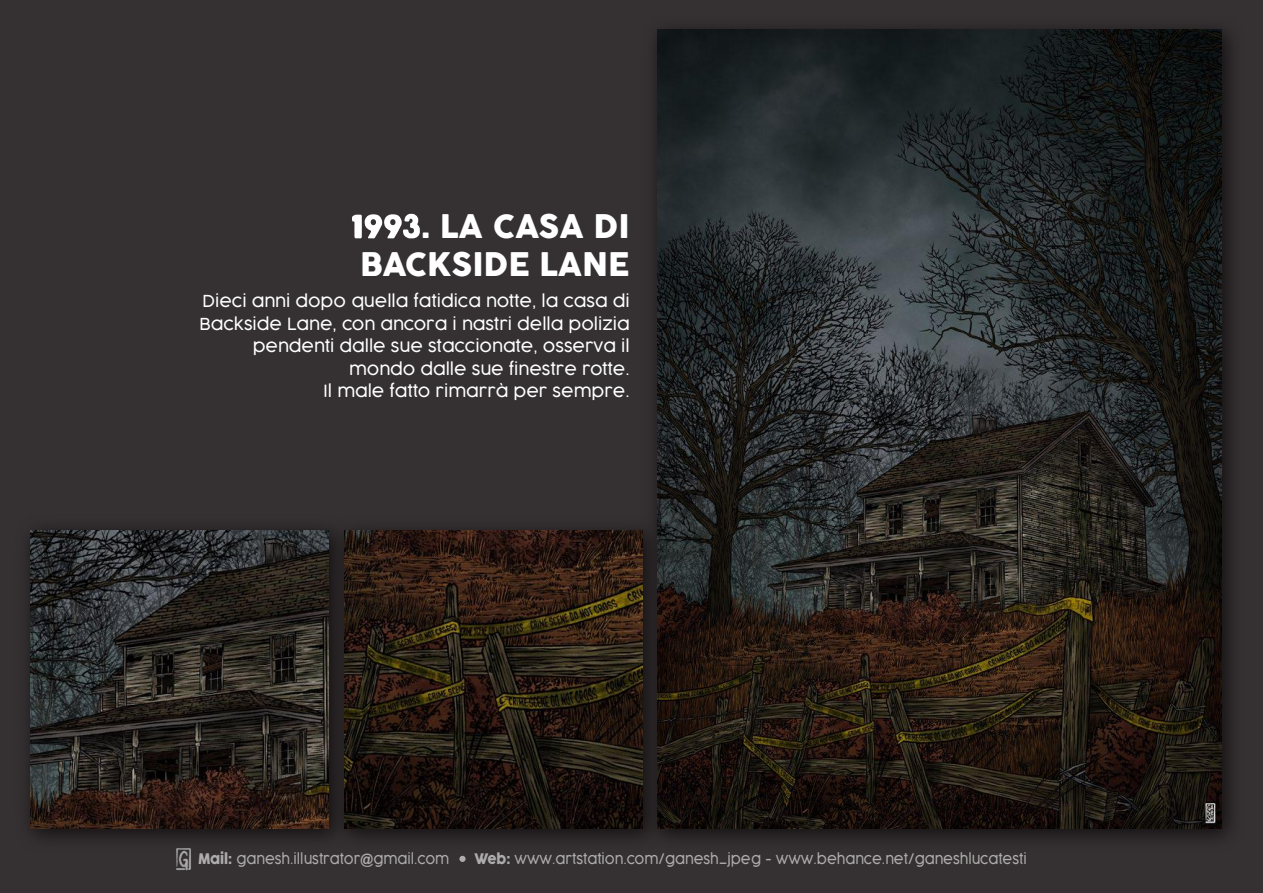
<style>
.page{position:relative;width:1263px;height:893px;background:#353031}
.page>*{position:absolute;margin:0;border:0;box-sizing:border-box;transform-origin:0 0}
.t1{font:31.8px/38.2px "Cocogoose";color:#fff;text-align:right}
.t2{font:300 16.5px/22.5px "Cocogoose";color:#fff;text-align:right}
.t3{font:300 14.25px "Cocogoose";color:#fff;scale:.91 1}
.s1{font-weight:400}
.s2{font-family:"Arial Rounded MT Bold";font-weight:400}
</style>
<div class="page">
<img style="left:656px;top:29px;width:575px;height:809px">
<img style="left:657px;top:30px;width:565px;height:798px">
<svg style="left:352px;top:214px;width:68px;height:24px"></svg>
<img style="left:29px;top:529px;width:293px;height:309px">
<img style="left:31px;top:530px;width:291px;height:298px">
<img style="left:322px;top:510px;width:350px;height:347px">
<img style="left:344px;top:531px;width:298px;height:297px">
<div style="left:459px;top:856px;width:7px;height:6px;background:#aeacac;border-radius:50%"></div>
<img style="left:176px;top:848px;width:15px;height:23px">
<h1 class="t1" style="left:360px;top:209px;width:271px">. LA CASA DI<br>BACKSIDE LANE</h1>
<p class="t2" style="left:200px;top:290px;width:432px">Dieci anni dopo quella fatidica notte, la casa di Backside Lane, con ancora i nastri della polizia pendenti dalle sue staccionate, osserva il mondo dalle sue finestre rotte.<br>Il male fatto rimarrà per sempre.</p>
<p class="t3" style="left:198px;top:849px;width:278px"><span class="s1">Mail:</span> ganesh.illustrator<span class="s2">@</span>gmail.com</p>
<p class="t3" style="left:475px;top:849px;width:608px"><span class="s1">Web:</span> www.artstation.com/ganesh_jpeg - www.behance.net/ganeshlucatesti</p>
</div>
